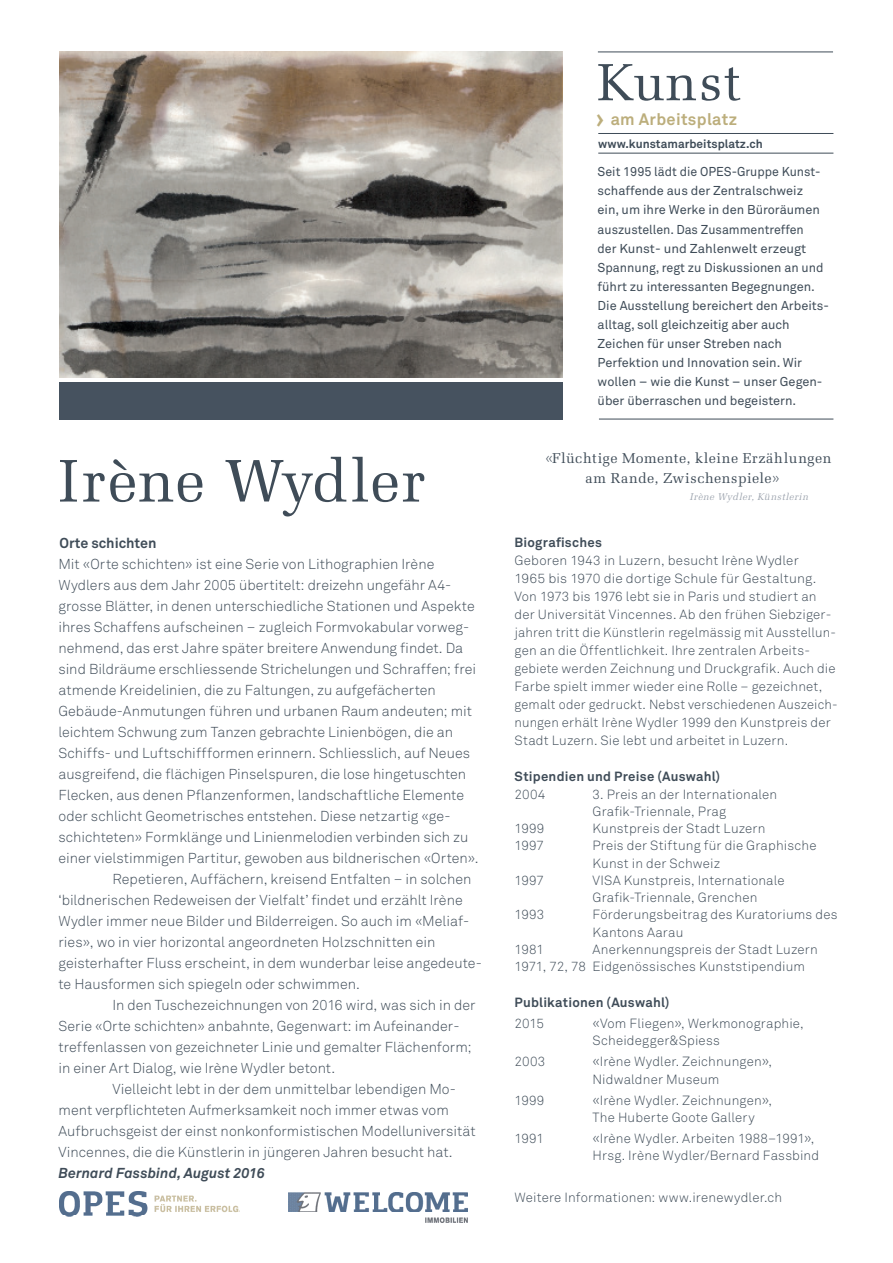
<style>
.page{position:relative;width:893px;height:1263px;background:#fff}
.page>*{position:absolute;margin:0;border:0;box-sizing:border-box;transform-origin:0 0}
.t1{font:60px "Melior LT Std";letter-spacing:.01em;color:#3f4c58}
.t2{font:52.2px "Melior LT Std";letter-spacing:.015em;color:#3f4c58}
.t3{font:700 16.35px "Akkurat Std";letter-spacing:.02em;color:#bcae7c}
.t4{font:300 14.25px "Akkurat Std";color:#3f4c58}
.t5{font:14.25px/20.2px "Melior LT Std";letter-spacing:.03em;color:#3f4c58}
.t6{font:italic 700 14.25px "Akkurat Std";letter-spacing:.005em;color:#3f4c58}
.t7{font:700 14.25px "Akkurat Std";color:#3f4c58}
.t8{font:300 13.2px/18px "Akkurat Std";letter-spacing:.015em;color:#3f4c58}
.t9{font:700 13.2px "Akkurat Std";letter-spacing:.02em;color:#3f4c58}
.t10{font:12.75px/19px "Akkurat Std";color:#3f4c58}
.t11{font:700 11.85px "Akkurat Std";color:#3f4c58}
.t12{font:italic 9.75px "Melior LT Std";letter-spacing:.045em;color:#9fa6b0}
.s1{font-size:25.35px}
.s2{font-family:"Akkurat Std";font-weight:300}
.s3{font-size:14.25px}
</style>
<div class="page">
<img style="left:288px;top:1192px;width:179px;height:31px">
<hr style="left:599px;top:419px;width:234px;height:1px;background:#3f4c58">
<div style="left:60px;top:382px;width:503px;height:37px;background:#46525f"></div>
<hr style="left:598px;top:52px;width:235px;height:1px;background:#3f4c58">
<hr style="left:598px;top:133px;width:235px;height:1px;background:#3f4c58">
<hr style="left:598px;top:153px;width:235px;height:1px;background:#3f4c58">
<img style="left:60px;top:1191px;width:180px;height:25px">
<img style="left:60px;top:52px;width:503px;height:326px">
<h2 class="t2" style="left:597px;top:52px;width:146px">Kunst</h2>
<p class="t3" style="left:596px;top:109px;width:143px"><span class="s1">›</span> am Arbeitsplatz</p>
<p class="t11" style="left:598px;top:136px;width:166px">www.kunstamarbeitsplatz.ch</p>
<p class="t10" style="left:598px;top:162px;width:233px">Seit 1995 lädt die OPES-Gruppe Kunst&shy;schaffende aus der Zentralschweiz<br>ein, um ihre Werke in den Büroräumen auszustellen. Das Zusammentreffen<br>der Kunst- und Zahlenwelt erzeugt Spannung, regt zu Diskussionen an und führt zu interessanten Begegnungen.<br>Die Ausstellung bereichert den Arbeits&shy;alltag, soll gleichzeitig aber auch Zeichen für unser Streben nach Perfektion und Innovation sein. Wir wollen – wie die Kunst – unser Gegen&shy;über überraschen und begeistern.</p>
<h1 class="t1" style="left:58px;top:446px;width:368px">Irène Wydler</h1>
<p class="t5" style="left:585px;top:448px;width:248px;text-indent:-40px"><span class="s2">«</span>Flüchtige Momente, kleine Erzählungen am Rande, Zwischenspiele<span class="s2">»</span></p>
<p class="t12" style="left:690px;top:490px;width:120px">Irène Wydler, Künstlerin</p>
<p class="t7" style="left:60px;top:534px;width:98px">Orte schichten</p>
<p class="t4" style="left:58px;top:556px;width:377px">Mit «Orte schichten» ist eine Serie von Lithographien Irène</p>
<p class="t4" style="left:58px;top:577px;width:394px">Wydlers aus dem Jahr 2005 übertitelt: dreizehn ungefähr A4-</p>
<p class="t4" style="left:58px;top:598px;width:418px">grosse Blätter, in denen unterschiedliche Stationen und Aspekte</p>
<p class="t4" style="left:58px;top:619px;width:412px">ihres Schaffens aufscheinen – zugleich Formvokabular vorweg-</p>
<p class="t4" style="left:58px;top:640px;width:406px">nehmend, das erst Jahre später breitere Anwendung findet. Da</p>
<p class="t4" style="left:58px;top:661px;width:419px">sind Bildräume erschliessende Strichelungen und Schraffen; frei</p>
<p class="t4" style="left:58px;top:682px;width:379px">atmende Kreidelinien, die zu Faltungen, zu aufgefächerten</p>
<p class="t4" style="left:58px;top:703px;width:415px">Gebäude-Anmutungen führen und urbanen Raum andeuten; mit</p>
<p class="t4" style="left:58px;top:724px;width:396px">leichtem Schwung zum Tanzen gebrachte Linienbögen, die an</p>
<p class="t4" style="left:58px;top:745px;width:413px">Schiffs- und Luftschiffformen erinnern. Schliesslich, auf Neues</p>
<p class="t4" style="left:58px;top:766px;width:409px">ausgreifend, die flächigen Pinselspuren, die lose hingetuschten</p>
<p class="t4" style="left:58px;top:787px;width:407px">Flecken, aus denen Pflanzenformen, landschaftliche Elemente</p>
<p class="t4" style="left:58px;top:808px;width:394px">oder schlicht Geometrisches entstehen. Diese netzartig «ge-</p>
<p class="t4" style="left:58px;top:829px;width:411px">schichteten» Formklänge und Linienmelodien verbinden sich zu</p>
<p class="t4" style="left:58px;top:850px;width:422px">einer vielstimmigen Partitur, gewoben aus bildnerischen «Orten».</p>
<p class="t4" style="left:112px;top:871px;width:360px">Repetieren, Auffächern, kreisend Entfalten – in solchen</p>
<p class="t4" style="left:58px;top:892px;width:406px">‘bildnerischen Redeweisen der Vielfalt’ findet und erzählt Irène</p>
<p class="t4" style="left:58px;top:913px;width:412px">Wydler immer neue Bilder und Bilderreigen. So auch im «Meliaf-</p>
<p class="t4" style="left:58px;top:934px;width:379px">ries», wo in vier horizontal angeordneten Holzschnitten ein</p>
<p class="t4" style="left:58px;top:955px;width:425px">geisterhafter Fluss erscheint, in dem wunderbar leise angedeute-</p>
<p class="t4" style="left:58px;top:976px;width:303px">te Hausformen sich spiegeln oder schwimmen.</p>
<p class="t4" style="left:112px;top:997px;width:365px">In den Tuschezeichnungen von 2016 wird, was sich in der</p>
<p class="t4" style="left:58px;top:1018px;width:403px">Serie «Orte schichten» anbahnte, Gegenwart: im Aufeinander-</p>
<p class="t4" style="left:58px;top:1039px;width:415px">treffenlassen von gezeichneter Linie und gemalter Flächenform;</p>
<p class="t4" style="left:58px;top:1060px;width:278px">in einer Art Dialog, wie Irène Wydler betont.</p>
<p class="t4" style="left:112px;top:1081px;width:345px">Vielleicht lebt in der dem unmittelbar lebendigen Mo-</p>
<p class="t4" style="left:58px;top:1102px;width:392px">ment verpflichteten Aufmerksamkeit noch immer etwas vom</p>
<p class="t4" style="left:58px;top:1123px;width:419px">Aufbruchsgeist der einst nonkonformistischen Modelluniversität</p>
<p class="t4" style="left:58px;top:1144px;width:396px">Vincennes, die die Künstlerin in jüngeren Jahren besucht hat.</p>
<p class="t6" style="left:58px;top:1165px;width:208px">Bernard Fassbind, August 2016</p>
<p class="t9" style="left:514px;top:535px;width:89px">Biografisches</p>
<p class="t8" style="left:514px;top:552px;width:325px">Geboren 1943 in Luzern, besucht Irène Wydler<br>1965 bis 1970 die dortige Schule fü r Gestaltung.<br>Von 1973 bis 1976 lebt sie in Paris und studiert an der Universität Vincennes. Ab den frü hen Siebziger&shy;jahren tritt die Künstlerin regelmässig mit Ausstellun&shy;gen an die Öffentlichkeit. Ihre zentralen Arbeits&shy;gebiete werden Zeichnung und Druckgrafik. Auch die Farbe spielt immer wieder eine Rolle – gezeichnet, gemalt oder gedruckt. Nebst verschiedenen Auszeich&shy;nungen erhält Irène Wydler 1999 den Kunstpreis der Stadt Luzern. Sie lebt und arbeitet in Luzern.</p>
<p class="t9" style="left:514px;top:769px;width:207px">Stipendien und Preise (Auswahl)</p>
<p class="t8" style="left:514px;top:785px;width:32px">2004</p>
<p class="t8" style="left:592px;top:785px;width:186px;line-height:17.2px">3. Preis an der Internationalen<br>Grafik-Triennale, Prag</p>
<p class="t8" style="left:514px;top:819px;width:31px">1999</p>
<p class="t8" style="left:592px;top:819px;width:175px">Kunstpreis der Stadt Luzern</p>
<p class="t8" style="left:514px;top:837px;width:31px">1997</p>
<p class="t8" style="left:592px;top:837px;width:225px;line-height:17.2px">Preis der Stiftung für die Graphische<br>Kunst in der Schweiz</p>
<p class="t8" style="left:514px;top:871px;width:31px">1997</p>
<p class="t8" style="left:592px;top:872px;width:194px;line-height:17.2px">VISA Kunstpreis, Internationale<br>Grafik-Triennale, Grenchen</p>
<p class="t8" style="left:514px;top:906px;width:31px">1993</p>
<p class="t8" style="left:592px;top:906px;width:246px;line-height:17.2px">Förderungsbeitrag des Kuratoriums des<br>Kantons Aarau</p>
<p class="t8" style="left:514px;top:940px;width:31px">1981</p>
<p class="t8" style="left:514px;top:941px;width:305px;line-height:17.2px;text-indent:78px">Anerkennungspreis der Stadt Luzern<br>1971, 72, 78 Eidgenössisches Kunststipendium</p>
<p class="t9" style="left:514px;top:994px;width:156px">Publikationen (Auswahl)</p>
<p class="t8" style="left:514px;top:1014px;width:31px">2015</p>
<p class="t8" style="left:592px;top:1015px;width:213px;line-height:17.2px"><span class="s3">«</span>Vom Fliegen<span class="s3">»</span>, Werkmonographie,<br>Scheidegger&amp;Spiess</p>
<p class="t8" style="left:514px;top:1053px;width:32px">2003</p>
<p class="t8" style="left:592px;top:1053px;width:181px;line-height:17.2px"><span class="s3">«</span>Irène Wydler. Zeichnungen<span class="s3">»</span>,<br>Nidwaldner Museum</p>
<p class="t8" style="left:514px;top:1091px;width:31px">1999</p>
<p class="t8" style="left:592px;top:1091px;width:181px;line-height:17.2px"><span class="s3">«</span>Irène Wydler. Zeichnungen<span class="s3">»</span>,<br>The Huberte Goote Gallery</p>
<p class="t8" style="left:514px;top:1129px;width:31px">1991</p>
<p class="t8" style="left:592px;top:1130px;width:228px;line-height:17.2px"><span class="s3">«</span>Irène Wydler. Arbeiten 1988–1991<span class="s3">»</span>,<br>Hrsg. Irène Wydler/Bernard Fassbind</p>
<p class="t8" style="left:514px;top:1189px;width:269px">Weitere Informationen: www.irenewydler.ch</p>
</div>
